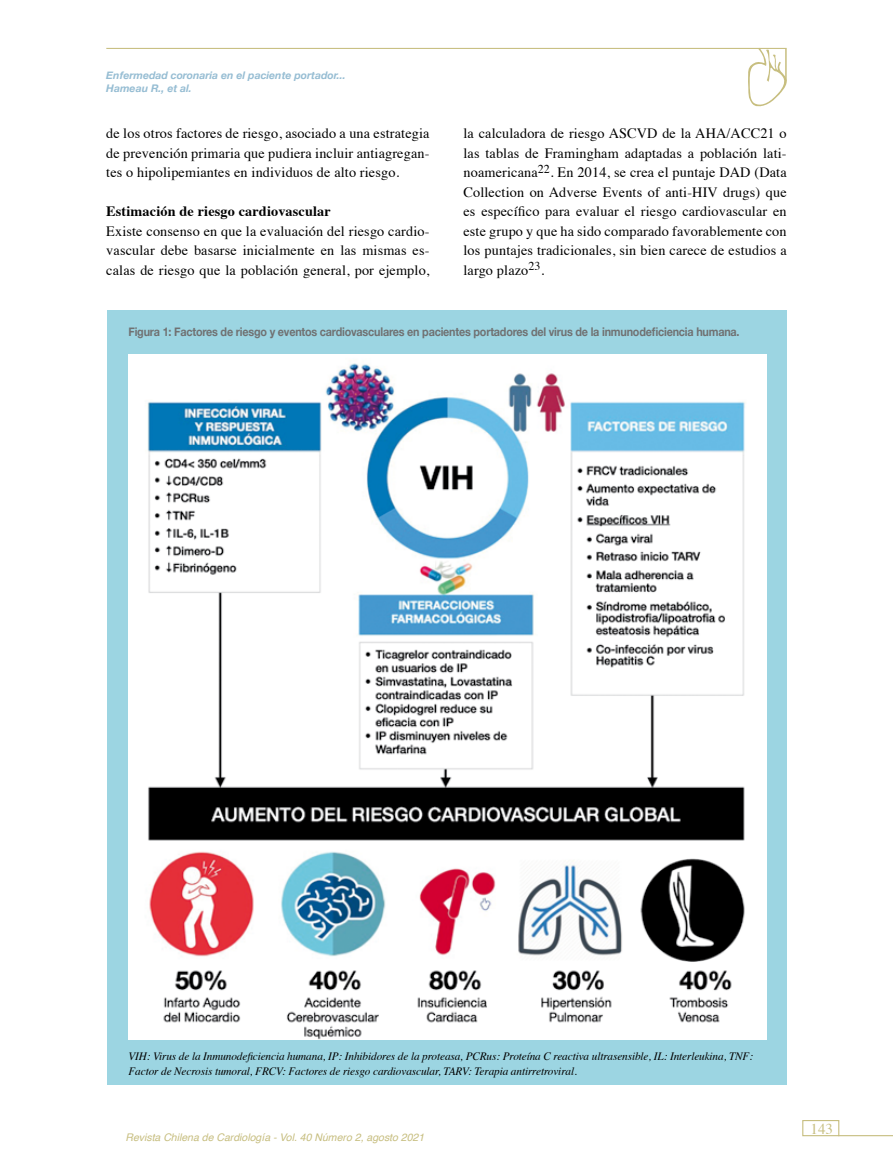
<style>
.page{position:relative;width:893px;height:1170px;background:#fff}
.page>*{position:absolute;margin:0;border:0;box-sizing:border-box;transform-origin:0 0}
.t1{font:15px "Times";color:#c7be80}
.t2{font:14.25px/19.5px "Times";letter-spacing:.01em;color:#000;text-align:justify}
.t3{font:700 14.25px "Times";letter-spacing:.01em;color:#000}
.t4{font:700 12px "Helvetica Neue";letter-spacing:-.02em;color:#707172;scale:.9 1}
.t5{font:italic 11.25px/15px "Times";letter-spacing:-.01em;color:#000}
.t6{font:italic 700 10.5px/12.6px "Helvetica Neue";color:#96bdd3}
.t7{font:italic 10.5px "Helvetica";color:#c7be80}
</style>
<div class="page">
<div style="left:802px;top:1119px;width:37px;height:17px;border:1px solid #c7be80"></div>
<hr style="left:838px;top:1134px;width:55px;height:2px;background:#c7be80">
<div style="left:107px;top:310px;width:680px;height:774px;background:#9cd5e2"></div>
<hr style="left:106px;top:48px;width:681px;height:1px;background:#c7be7f">
<svg style="left:748px;top:48px;width:39px;height:59px"></svg>
<hr style="left:785px;top:49px;width:2px;height:32px;background:#c7be7f">
<img style="left:128px;top:354px;width:638px;height:685px">
<p class="t6" style="left:106px;top:70px;width:241px">Enfermedad coronaria en el paciente portador...<br>Hameau R., et al.</p>
<p class="t2" style="left:106px;top:122px;width:325px">de los otros factores de riesgo, asociado a una estrategia de prevención primaria que pudiera incluir antiagregan&shy;tes o hipolipemiantes en individuos de alto riesgo.</p>
<p class="t3" style="left:106px;top:198px;width:226px">Estimación de riesgo cardiovascular</p>
<p class="t2" style="left:106px;top:220px;width:325px">Existe consenso en que la evaluación del riesgo cardio&shy;vascular debe basarse inicialmente en las mismas es&shy;calas de riesgo que la población general, por ejemplo,</p>
<p class="t2" style="left:463px;top:122px;width:325px">la calculadora de riesgo ASCVD de la AHA/ACC21 o las tablas de Framingham adaptadas a población lati&shy;noamericana<sup>22</sup>. En 2014, se crea el puntaje DAD (Data Collection on Adverse Events of anti-HIV drugs) que es específico para evaluar el riesgo cardiovascular en este grupo y que ha sido comparado favorablemente con los puntajes tradicionales, sin bien carece de estudios a largo plazo<sup>23</sup>.</p>
<p class="t4" style="left:128px;top:322px;width:680px">Figura 1: Factores de riesgo y eventos cardiovasculares en pacientes portadores del virus de la inmunodeficiencia humana.</p>
<p class="t5" style="left:128px;top:1047px;width:626px">VIH: Virus de la Inmunodeficiencia humana, IP: Inhibidores de la proteasa, PCRus: Proteína C reactiva ultrasensible, IL: Interleukina, TNF:<br>Factor de Necrosis tumoral, FRCV: Factores de riesgo cardiovascular, TARV: Terapia antirretroviral.</p>
<p class="t7" style="left:125px;top:1128px;width:300px">Revista Chilena de Cardiología - Vol. 40 Número 2, agosto 2021</p>
<p class="t1" style="left:810px;top:1115px;width:24px">143</p>
</div>
